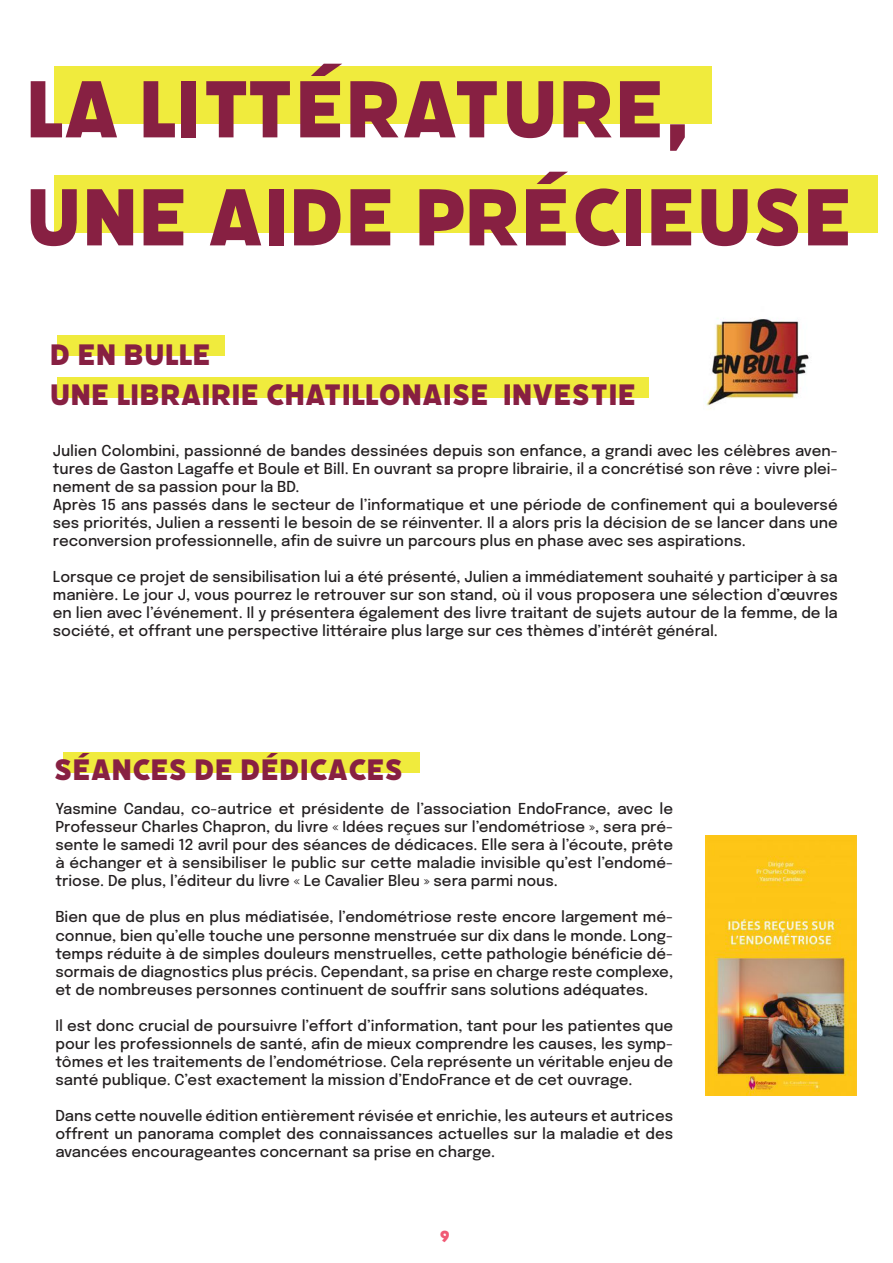
<style>
.page{position:relative;width:893px;height:1263px;background:#fff}
.page>*{position:absolute;margin:0;border:0;box-sizing:border-box;transform-origin:0 0}
.t1{font:90px/108px "Filicudi Solid";color:#872042}
.t2{font:33px/39.6px "Filicudi Solid";color:#872042}
.t3{font:18px "Filicudi Solid";color:#f05974}
.t4{font:500 15px/18px "Epilogue";color:#231f20;text-align:justify}
</style>
<div class="page">
<div style="left:58px;top:335px;width:167px;height:20px;background:#f0eb3d"></div>
<div style="left:58px;top:377px;width:591px;height:21px;background:#f0eb3d"></div>
<div style="left:54px;top:175px;width:823px;height:57px;background:#f0eb3d"></div>
<div style="left:54px;top:67px;width:657px;height:57px;background:#f0eb3d"></div>
<img style="left:705px;top:318px;width:104px;height:92px">
<div style="left:63px;top:752px;width:357px;height:20px;background:#f0eb3d"></div>
<img style="left:706px;top:836px;width:151px;height:259px">
<h1 class="t1" style="left:26px;top:56px;width:775px">LA LITTÉRATURE,<br>UNE AIDE PRÉCIEUSE</h1>
<h2 class="t2" style="left:50px;top:335px;width:162px">D EN BULLE<br>UNE LIBRAIRI</h2>
<h2 class="t2" style="left:241px;top:375px;width:61px">E CHATI</h2>
<h2 class="t2" style="left:351px;top:375px;width:47px">LLONAI</h2>
<h2 class="t2" style="left:452px;top:375px;width:185px">SE INVESTIE</h2>
<p class="t4" style="left:53px;top:441px;width:786px;text-align:left">Julien Colombini, passionné de bandes dessinées depuis son enfance, a grandi avec les célèbres aven&shy;tures de Gaston Lagaffe et Boule et Bill. En ouvrant sa propre librairie, il a concrétisé son rêve : vivre plei&shy;nement de sa passion pour la BD.<br>Après 15 ans passés dans le secteur de l’informatique et une période de confinement qui a bouleversé ses priorités, Julien a ressenti le besoin de se réinventer. Il a alors pris la décision de se lancer dans une reconversion professionnelle, afin de suivre un parcours plus en phase avec ses aspirations.</p>
<p class="t4" style="left:53px;top:567px;width:786px">Lorsque ce projet de sensibilisation lui a été présenté, Julien a immédiatement souhaité y participer à sa manière. Le jour J, vous pourrez le retrouver sur son stand, où il vous proposera une sélection d’œuvres en lien avec l’événement. Il y présentera également des livre traitant de sujets autour de la femme, de la société, et offrant une perspective littéraire plus large sur ces thèmes d’intérêt général.</p>
<h2 class="t2" style="left:54px;top:750px;width:97px">SÉANCES</h2>
<h2 class="t2" style="left:194px;top:750px;width:173px">DE DÉDICACES</h2>
<p class="t4" style="left:55px;top:799px;width:619px">Yasmine Candau, co-autrice et présidente de l’association EndoFrance, avec le Professeur Charles Chapron, du livre « Idées reçues sur l’endométriose », sera pré&shy;sente le samedi 12 avril pour des séances de dédicaces. Elle sera à l’écoute, prête à échanger et à sensibiliser le public sur cette maladie invisible qu’est l’endomé&shy;triose. De plus, l’éditeur du livre « Le Cavalier Bleu » sera parmi nous.</p>
<p class="t4" style="left:55px;top:907px;width:619px">Bien que de plus en plus médiatisée, l’endométriose reste encore largement mé&shy;connue, bien qu’elle touche une personne menstruée sur dix dans le monde. Long&shy;temps réduite à de simples douleurs menstruelles, cette pathologie bénéficie dé&shy;sormais de diagnostics plus précis. Cependant, sa prise en charge reste complexe, et de nombreuses personnes continuent de souffrir sans solutions adéquates.</p>
<p class="t4" style="left:55px;top:1015px;width:619px">Il est donc crucial de poursuivre l’effort d’information, tant pour les patientes que pour les professionnels de santé, afin de mieux comprendre les causes, les symp&shy;tômes et les traitements de l’endométriose. Cela représente un véritable enjeu de santé publique. C’est exactement la mission d’EndoFrance et de cet ouvrage.</p>
<p class="t4" style="left:55px;top:1105px;width:619px">Dans cette nouvelle édition entièrement révisée et enrichie, les auteurs et autrices offrent un panorama complet des connaissances actuelles sur la maladie et des avancées encourageantes concernant sa prise en charge.</p>
<p class="t3" style="left:440px;top:1226px;width:12px">9</p>
</div>
